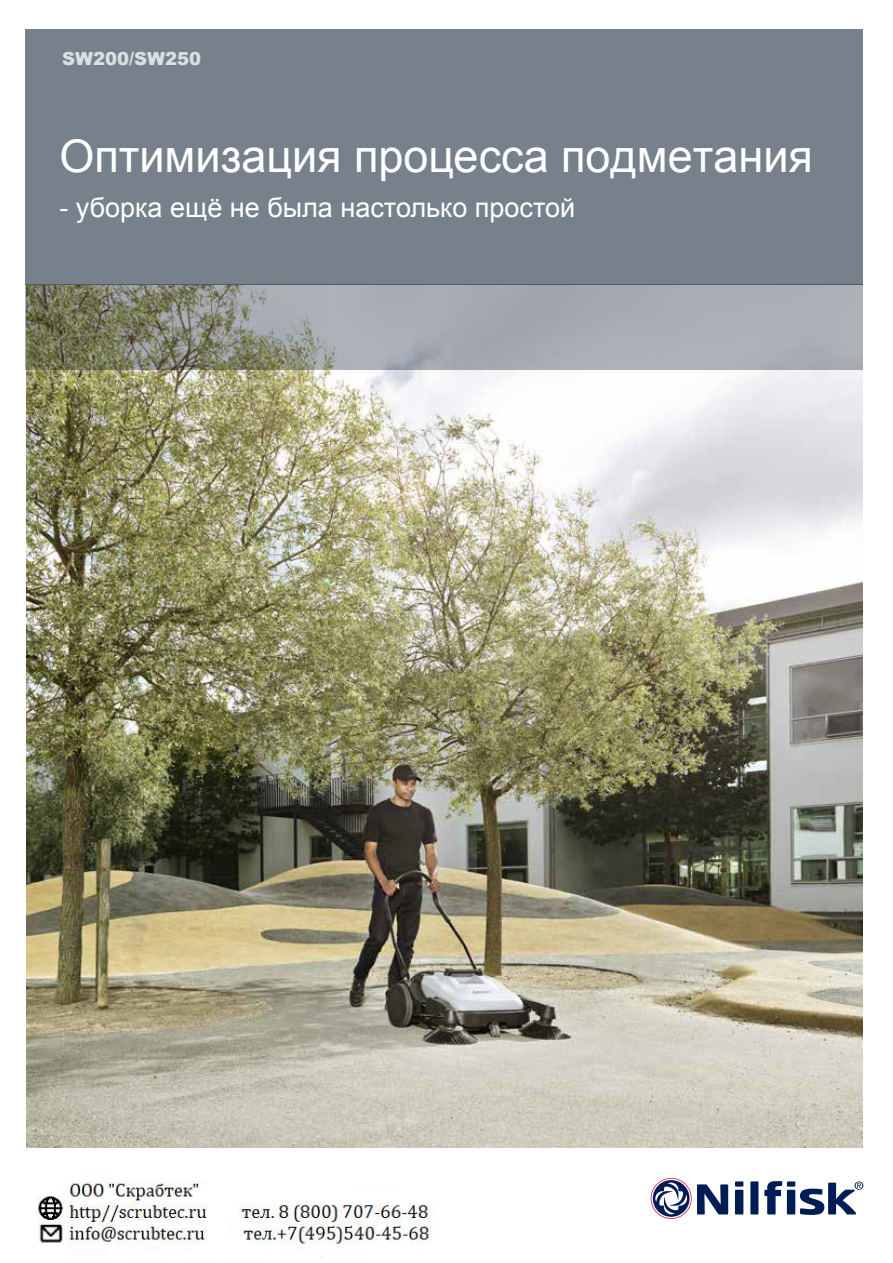
<style>
.page{position:relative;width:893px;height:1263px;background:#fff}
.page>*{position:absolute;margin:0;border:0;box-sizing:border-box;transform-origin:0 0}
.t1{font:45px "Arial";color:#fff}
.t2{font:27px "Arial";color:#fff}
.t3{font:900 18px "Arial";color:#dae0e0}
</style>
<div class="page">
<img style="left:26px;top:370px;width:837px;height:777px">
<div style="left:26px;top:30px;width:837px;height:255px;background:#77818b"></div>
<svg style="left:26px;top:285px;width:837px;height:85px;background:#9a9f9d"></svg>
<div style="left:750px;top:1181px;width:8px;height:33px;background:#001c54"></div>
<div style="left:735px;top:1190px;width:8px;height:24px;background:#001c54"></div>
<div style="left:787px;top:1190px;width:8px;height:24px;background:#001c54"></div>
<div style="left:735px;top:1181px;width:8px;height:5px;background:#001c54"></div>
<div style="left:787px;top:1181px;width:8px;height:5px;background:#001c54"></div>
<svg style="left:764px;top:1181px;width:18px;height:33px"></svg>
<svg style="left:651px;top:1178px;width:77px;height:41px"></svg>
<svg style="left:800px;top:1181px;width:63px;height:34px"></svg>
<img style="left:38px;top:1174px;width:395px;height:85px">
<p class="t3" style="left:62px;top:45px;width:141px">SW200/SW250</p>
<h1 class="t1" style="left:59px;top:126px;width:755px">Оптимизация процесса подметания</h1>
<p class="t2" style="left:59px;top:189px;width:517px">- уборка ещё не была настолько простой</p>
</div>
